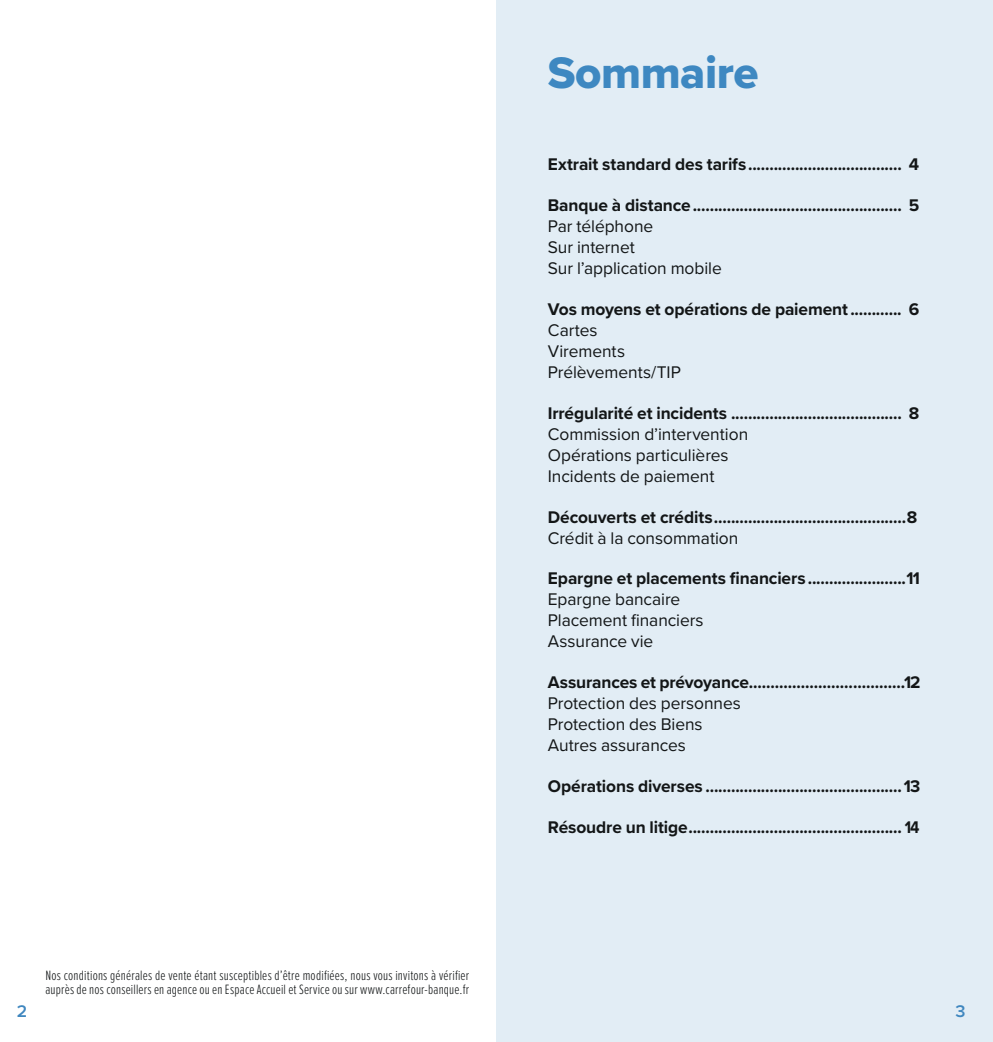
<style>
.page{position:relative;width:993px;height:1042px;background:#fff}
.page>*{position:absolute;margin:0;border:0;box-sizing:border-box;transform-origin:0 0}
.t1{font:45.85px "Proxima Nova Extrabld";letter-spacing:-.01em;color:#3e88c1}
.t2{font:700 17.5px "Proxima Nova";letter-spacing:-.005em;color:#131617}
.t3{font:17.5px/21px "Proxima Nova";letter-spacing:-.005em;color:#131617}
.t4{font:600 17.5px "Proxima Nova";color:#4087bf}
.t5{font:300 14px/14px "Proxima Nova Ex Cn";letter-spacing:.015em;color:#131617}
</style>
<div class="page">
<div style="left:496px;top:0;width:496px;height:1042px;background:#e2edf5"></div>
<h1 class="t1" style="left:547px;top:39px;width:212px">Sommaire</h1>
<p class="t5" style="left:45px;top:967px;width:425px">Nos conditions générales de vente étant susceptibles d’être modifiées, nous vous invitons à vérifier auprès de nos conseillers en agence ou en Espace Accueil et Service ou sur www.carrefour-banque.fr</p>
<p class="t2" style="left:547px;top:151px;width:373px">Extrait standard des tarifs.................................... 4</p>
<p class="t2" style="left:547px;top:192px;width:373px">Banque à distance................................................. 5</p>
<p class="t3" style="left:547px;top:215px;width:175px">Par téléphone<br>Sur internet<br>Sur l’application mobile</p>
<p class="t2" style="left:547px;top:296px;width:373px">Vos moyens et opérations de paiement............ 6</p>
<p class="t3" style="left:547px;top:319px;width:135px">Cartes<br>Virements<br>Prélèvements/TIP</p>
<p class="t2" style="left:547px;top:400px;width:373px">Irrégularité et incidents ........................................ 8</p>
<p class="t3" style="left:547px;top:423px;width:202px">Commission d’intervention<br>Opérations particulières<br>Incidents de paiement</p>
<p class="t2" style="left:547px;top:504px;width:371px">Découverts et crédits.............................................8</p>
<p class="t3" style="left:547px;top:526px;width:192px">Crédit à la consommation</p>
<p class="t2" style="left:547px;top:565px;width:373px">Epargne et placements financiers .......................11</p>
<p class="t3" style="left:547px;top:588px;width:157px">Epargne bancaire<br>Placement financiers<br>Assurance vie</p>
<p class="t2" style="left:547px;top:669px;width:374px">Assurances et prévoyance....................................12</p>
<p class="t3" style="left:547px;top:692px;width:194px">Protection des personnes<br>Protection des Biens<br>Autres assurances</p>
<p class="t2" style="left:547px;top:773px;width:374px">Opérations diverses .............................................. 13</p>
<p class="t2" style="left:547px;top:814px;width:373px">Résoudre un litige.................................................. 14</p>
<p class="t4" style="left:17px;top:997px;width:12px">2</p>
<p class="t4" style="left:955px;top:997px;width:12px">3</p>
</div>
